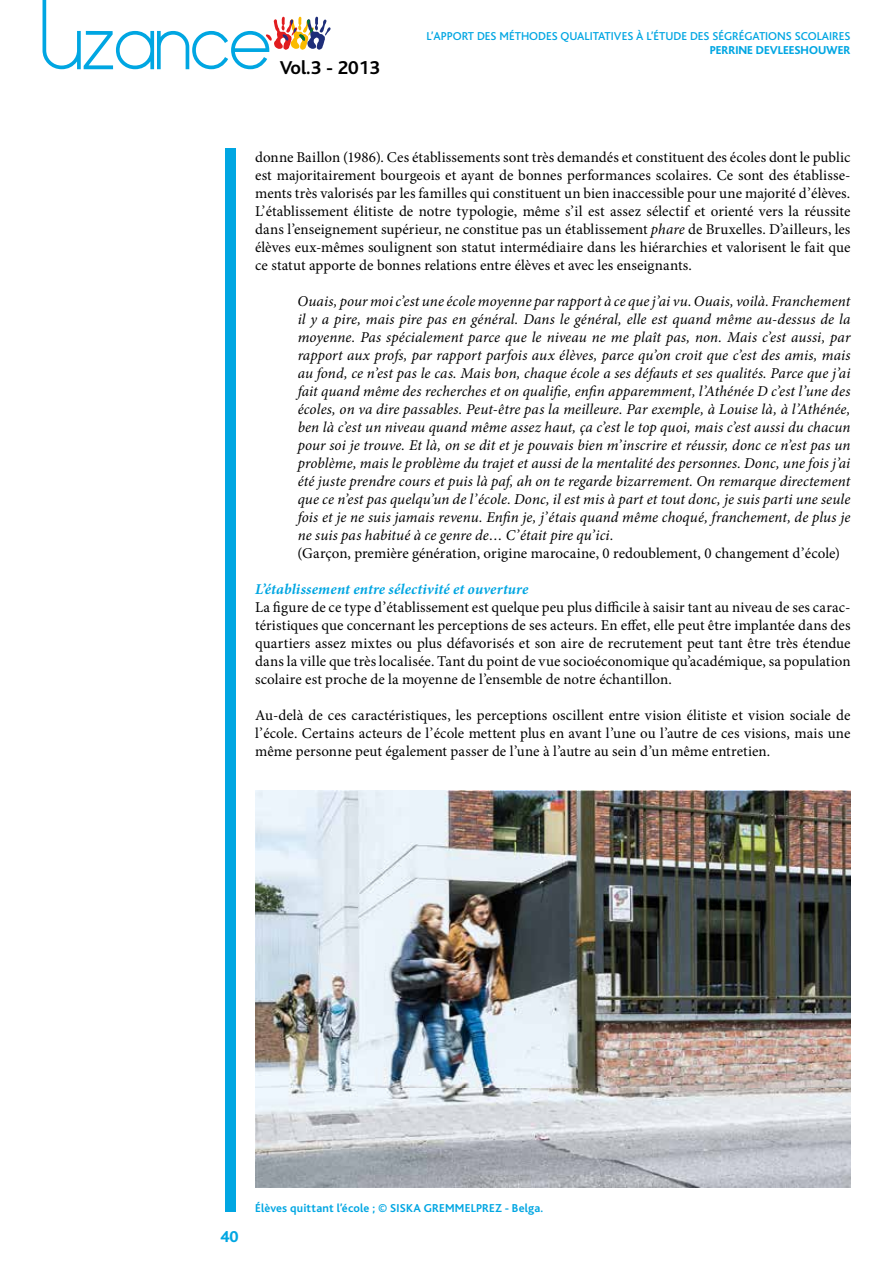
<style>
.page{position:relative;width:893px;height:1263px;background:#fff}
.page>*{position:absolute;margin:0;border:0;box-sizing:border-box;transform-origin:0 0}
.t1{font:700 19.5px "Bliss";color:#000}
.t2{font:800 16.5px "Bliss";color:#00a6e2}
.t3{font:15px/18px "Minion Pro";color:#000;text-align:justify}
.t4{font:italic 15px/18px "Minion Pro";letter-spacing:.005em;color:#000;text-align:justify}
.t5{font:italic 700 15px "Minion Pro";letter-spacing:.01em;color:#00a6e2}
.t6{font:500 12px "Bliss";color:#00a6e2}
.t7{font:700 12px "Bliss";letter-spacing:.015em;color:#00a6e2}
.t8{font:800 12px "Bliss";color:#00a6e2}
.s1{font-style:italic}
</style>
<div class="page">
<div style="left:225px;top:149px;width:11px;height:1063px;background:#00a6e2"></div>
<svg style="left:43px;top:0;width:288px;height:69px"></svg>
<img style="left:255px;top:791px;width:595px;height:397px">
<h1 class="t1" style="left:280px;top:58px;width:102px">Vol.3 - 2013</h1>
<p class="t6" style="left:426px;top:30px;width:425px">L’APPORT DES MÉTHODES QUALITATIVES À L’ÉTUDE DES SÉGRÉGATIONS SCOLAIRES</p>
<p class="t8" style="left:710px;top:44px;width:142px">PERRINE DEVLEESHOUWER</p>
<p class="t3" style="left:255px;top:148px;width:597px">donne Baillon (1986). Ces établissements sont très demandés et constituent des écoles dont le public est majoritairement bourgeois et ayant de bonnes performances scolaires. Ce sont des établisse&shy;ments très valorisés par les familles qui constituent un bien inaccessible pour une majorité d’élèves.<br>L’établissement élitiste de notre typologie, même s’il est assez sélectif et orienté vers la réussite dans l’enseignement supérieur, ne constitue pas un établissement <span class="s1">phare</span> de Bruxelles. D’ailleurs, les élèves eux-mêmes soulignent son statut intermédiaire dans les hiérarchies et valorisent le fait que ce statut apporte de bonnes relations entre élèves et avec les enseignants.</p>
<p class="t4" style="left:298px;top:292px;width:554px">Ouais, pour moi c’est une école moyenne par rapport à ce que j’ai vu. Ouais, voilà. Franchement il y a pire, mais pire pas en général. Dans le général, elle est quand même au-dessus de la moyenne. Pas spécialement parce que le niveau ne me plaît pas, non. Mais c’est aussi, par rapport aux profs, par rapport parfois aux élèves, parce qu’on croit que c’est des amis, mais au fond, ce n’est pas le cas. Mais bon, chaque école a ses défauts et ses qualités. Parce que j’ai fait quand même des recherches et on qualifie, enfin apparemment, l’Athénée D c’est l’une des écoles, on va dire passables. Peut-être pas la meilleure. Par exemple, à Louise là, à l’Athénée, ben là c’est un niveau quand même assez haut, ça c’est le top quoi, mais c’est aussi du chacun pour soi je trouve. Et là, on se dit et je pouvais bien m’inscrire et réussir, donc ce n’est pas un problème, mais le problème du trajet et aussi de la mentalité des personnes. Donc, une fois j’ai été juste prendre cours et puis là paf, ah on te regarde bizarrement. On remarque directement que ce n’est pas quelqu’un de l’école. Donc, il est mis à part et tout donc, je suis parti une seule fois et je ne suis jamais revenu. Enfin je, j’étais quand même choqué, franchement, de plus je ne suis pas habitué à ce genre de… C’était pire qu’ici.</p>
<p class="t3" style="left:298px;top:544px;width:544px">(Garçon, première génération, origine marocaine, 0 redoublement, 0 changement d’école)</p>
<p class="t5" style="left:255px;top:579px;width:275px">L’établissement entre sélectivité et ouverture</p>
<p class="t3" style="left:255px;top:598px;width:597px">La figure de ce type d’établissement est quelque peu plus difficile à saisir tant au niveau de ses carac&shy;téristiques que concernant les perceptions de ses acteurs. En effet, elle peut être implantée dans des quartiers assez mixtes ou plus défavorisés et son aire de recrutement peut tant être très étendue dans la ville que très localisée. Tant du point de vue socioéconomique qu’académique, sa population scolaire est proche de la moyenne de l’ensemble de notre échantillon.</p>
<p class="t3" style="left:255px;top:706px;width:597px">Au-delà de ces caractéristiques, les perceptions oscillent entre vision élitiste et vision sociale de l’école. Certains acteurs de l’école mettent plus en avant l’une ou l’autre de ces visions, mais une même personne peut également passer de l’une à l’autre au sein d’un même entretien.</p>
<p class="t2" style="left:221px;top:1228px;width:20px">40</p>
<p class="t7" style="left:255px;top:1202px;width:290px">Élèves quittant l’école ; © SISKA GREMMELPREZ - Belga.</p>
</div>
